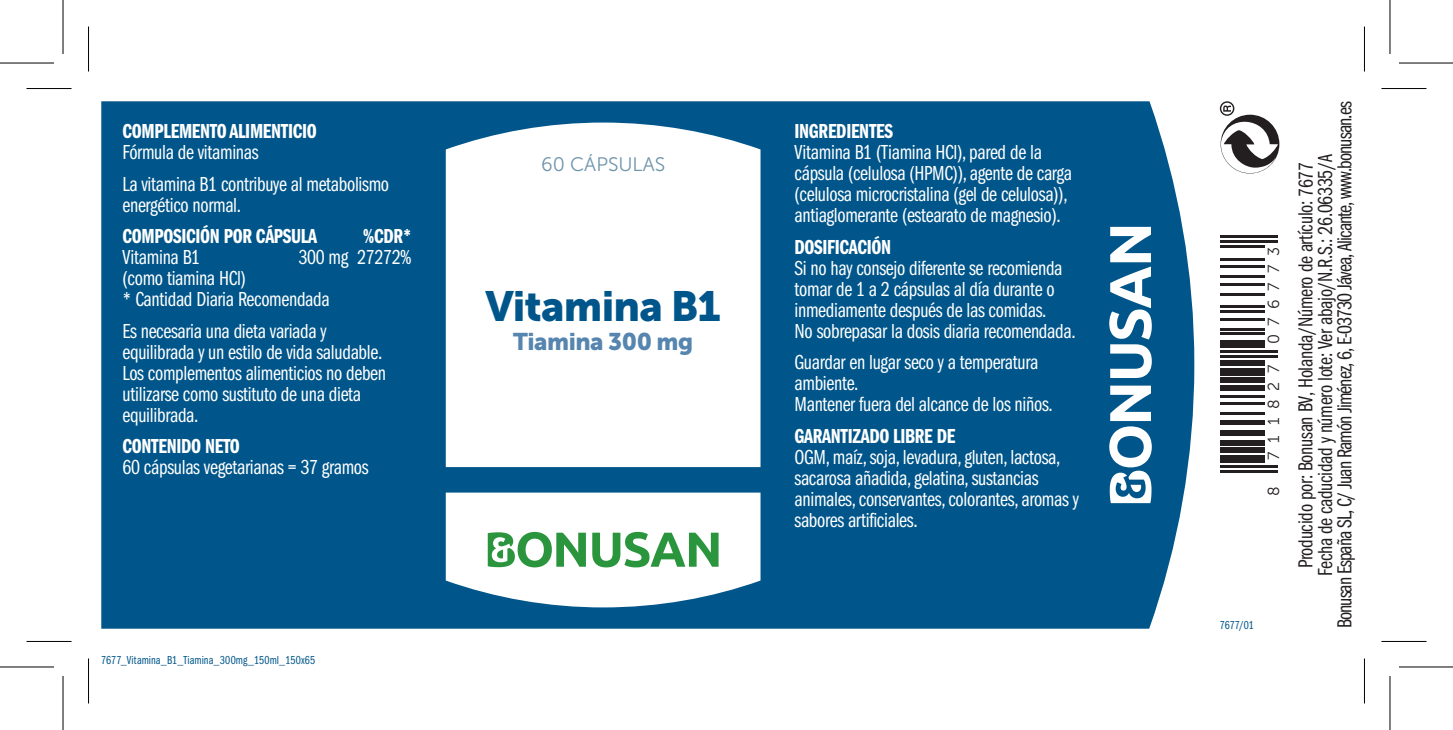
<style>
.page{position:relative;width:1453px;height:730px;background:#fff}
.page>*{position:absolute;margin:0;border:0;box-sizing:border-box;transform-origin:0 0}
.t1{font:42px "Museo Sans 900";letter-spacing:-.02em;color:#00568a}
.t2{font:24px "Museo Sans 900";letter-spacing:-.02em;color:#5685af}
.t3{font:21px/21px "Franklin Gothic Book Cmpr";letter-spacing:-.015em;color:#fff}
.t4{font:21px/19.5px "Franklin Gothic Book Cmpr";letter-spacing:-.015em;color:#231f20;text-align:center}
.t5{font:21px "Franklin Gothic Demi Cmpr";letter-spacing:-.015em;color:#fff}
.t6{font:19.5px "Museo Sans 300";color:#6e94ab}
.t7{font:15.9px "Museo Sans 300";letter-spacing:.55em;color:#231f20}
.t8{font:12px "Franklin Gothic Book Cmpr";letter-spacing:.005em;color:#00568a}
.s1{color:#fff}
</style>
<div class="page">
<div style="left:101px;top:101px;width:1093px;height:528px;background:#00568a"></div>
<svg style="left:446px;top:123px;width:314px;height:344px"></svg>
<svg style="left:446px;top:492px;width:314px;height:115px"></svg>
<svg style="left:1109px;top:227px;width:43px;height:151px"></svg>
<svg style="left:1109px;top:386px;width:43px;height:117px"></svg>
<svg style="left:1220px;top:101px;width:59px;height:72px"></svg>
<hr style="left:1220px;top:470px;width:57px;height:2px;background:#231f20">
<hr style="left:1220px;top:465px;width:57px;height:2px;background:#231f20">
<div style="left:1220px;top:455px;width:44px;height:8px;background:#231f20"></div>
<div style="left:1220px;top:447px;width:44px;height:6px;background:#231f20"></div>
<div style="left:1220px;top:440px;width:44px;height:5px;background:#231f20"></div>
<div style="left:1220px;top:430px;width:44px;height:5px;background:#231f20"></div>
<div style="left:1220px;top:420px;width:44px;height:5px;background:#231f20"></div>
<hr style="left:1220px;top:413px;width:44px;height:2px;background:#231f20">
<hr style="left:1220px;top:403px;width:44px;height:2px;background:#231f20">
<hr style="left:1220px;top:395px;width:44px;height:2px;background:#231f20">
<div style="left:1220px;top:385px;width:44px;height:5px;background:#231f20"></div>
<div style="left:1220px;top:378px;width:44px;height:5px;background:#231f20"></div>
<div style="left:1220px;top:368px;width:44px;height:7px;background:#231f20"></div>
<div style="left:1220px;top:360px;width:44px;height:5px;background:#231f20"></div>
<hr style="left:1220px;top:355px;width:57px;height:3px;background:#231f20">
<hr style="left:1220px;top:350px;width:57px;height:3px;background:#231f20">
<div style="left:1220px;top:340px;width:44px;height:8px;background:#231f20"></div>
<hr style="left:1220px;top:333px;width:44px;height:2px;background:#231f20">
<hr style="left:1220px;top:328px;width:44px;height:2px;background:#231f20">
<hr style="left:1220px;top:318px;width:44px;height:2px;background:#231f20">
<hr style="left:1220px;top:310px;width:44px;height:3px;background:#231f20">
<hr style="left:1220px;top:305px;width:44px;height:3px;background:#231f20">
<hr style="left:1220px;top:293px;width:44px;height:2px;background:#231f20">
<hr style="left:1220px;top:283px;width:44px;height:2px;background:#231f20">
<hr style="left:1220px;top:275px;width:44px;height:3px;background:#231f20">
<hr style="left:1220px;top:265px;width:44px;height:3px;background:#231f20">
<hr style="left:1220px;top:258px;width:44px;height:2px;background:#231f20">
<hr style="left:1220px;top:245px;width:44px;height:3px;background:#231f20">
<hr style="left:1220px;top:240px;width:57px;height:3px;background:#231f20">
<hr style="left:1220px;top:235px;width:57px;height:3px;background:#231f20">
<hr style="left:27px;top:88px;width:45px;height:1px;background:#000">
<hr style="left:1381px;top:88px;width:45px;height:1px;background:#000">
<hr style="left:27px;top:641px;width:45px;height:1px;background:#000">
<hr style="left:1381px;top:641px;width:45px;height:1px;background:#000">
<hr style="left:88px;top:27px;width:1px;height:45px;background:#000">
<hr style="left:88px;top:658px;width:1px;height:45px;background:#000">
<hr style="left:1364px;top:27px;width:1px;height:45px;background:#000">
<hr style="left:1364px;top:658px;width:1px;height:45px;background:#000">
<svg style="left:0;top:667px;width:54px;height:1px"></svg>
<svg style="left:1399px;top:667px;width:54px;height:1px"></svg>
<hr style="left:0;top:62px;width:54px;height:2px;background:#000">
<hr style="left:1399px;top:62px;width:54px;height:2px;background:#000">
<hr style="left:0;top:666px;width:54px;height:1px;background:#000">
<hr style="left:1399px;top:666px;width:54px;height:1px;background:#000">
<hr style="left:62px;top:0;width:2px;height:54px;background:#000">
<hr style="left:62px;top:676px;width:2px;height:54px;background:#000">
<hr style="left:1389px;top:0;width:1px;height:54px;background:#000">
<hr style="left:1389px;top:676px;width:1px;height:54px;background:#000">
<p class="t5" style="left:123px;top:120px;width:196px">COMPLEMENTO ALIMENTICIO</p>
<p class="t3" style="left:123px;top:137px;width:268px;line-height:31.5px">Fórmula de vitaminas<br>La vitamina B1 contribuye al metabolismo</p>
<p class="t3" style="left:123px;top:195px;width:120px">energético normal.</p>
<p class="t5" style="left:123px;top:225px;width:196px">COMPOSICIÓN POR CÁPSULA</p>
<p class="t5" style="left:363px;top:225px;width:50px">%CDR*</p>
<p class="t3" style="left:123px;top:247px;width:79px">Vitamina B1</p>
<p class="t3" style="left:298px;top:247px;width:115px">300 mg 27272%</p>
<p class="t3" style="left:123px;top:268px;width:209px">(como tiamina HCl)<br>* Cantidad Diaria Recomendada</p>
<p class="t3" style="left:123px;top:321px;width:265px">Es necesaria una dieta variada y equilibrada y un estilo de vida saludable.<br>Los complementos alimenticios no deben utilizarse como sustituto de una dieta equilibrada.</p>
<p class="t5" style="left:123px;top:435px;width:119px">CONTENIDO NETO</p>
<p class="t3" style="left:123px;top:457px;width:248px">60 cápsulas vegetarianas = 37 gramos</p>
<p class="t8" style="left:101px;top:653px;width:215px">7677_Vitamina_B1_Tiamina_300mg_150ml_150x65</p>
<p class="t6" style="left:541px;top:154px;width:126px">60 CÁPSULAS</p>
<h1 class="t1" style="left:485px;top:282px;width:237px">Vitamina B1</h1>
<p class="t2" style="left:513px;top:328px;width:182px">Tiamina 300 mg</p>
<p class="t5" style="left:794px;top:120px;width:100px">INGREDIENTES</p>
<p class="t3" style="left:794px;top:142px;width:279px">Vitamina B1 (Tiamina HCl), pared de la cápsula (celulosa (HPMC)), agente de carga (celulosa microcristalina (gel de celulosa)), antiaglomerante (estearato de magnesio).</p>
<p class="t5" style="left:794px;top:235px;width:98px">DOSIFICACIÓN</p>
<p class="t3" style="left:794px;top:258px;width:283px">Si no hay consejo diferente se recomienda tomar de 1 a 2 cápsulas al día durante o inmediamente después de las comidas.<br>No sobrepasar la dosis diaria recomendada.</p>
<p class="t3" style="left:794px;top:352px;width:260px">Guardar en lugar seco y a temperatura ambiente.<br>Mantener fuera del alcance de los niños.</p>
<p class="t5" style="left:794px;top:424px;width:162px">GARANTIZADO LIBRE DE</p>
<p class="t3" style="left:794px;top:447px;width:286px">OGM, maíz, soja, levadura, gluten, lactosa, sacarosa añadida, gelatina, sustancias animales, conservantes, colorantes, aromas y sabores artificiales.</p>
<p class="t7" style="left:1265px;top:344px;width:98px;rotate:-90deg">076773</p>
<p class="t7" style="left:1265px;top:460px;width:97px;rotate:-90deg">711827</p>
<p class="t7" style="left:1265px;top:496px;width:11px;rotate:-90deg">8</p>
<p class="t8" style="left:1220px;top:618px;width:36px">7677/01</p>
<p class="t4" style="left:1296px;top:628px;width:528px;rotate:-90deg">Producido por: Bonusan BV, Holanda/Número de artículo: <span class="s1">0000<br></span>Fecha de caducidad y número lote: Ver abajo/N.R.S.: 26.06335/A<br>Bonusan España SL, C/ Juan Ramón Jiménez, 6, E-03730 Jávea, Alicante, www.bonusan.es</p>
<p class="t4" style="left:1296px;top:197px;width:36px;rotate:-90deg">7677</p>
</div>
